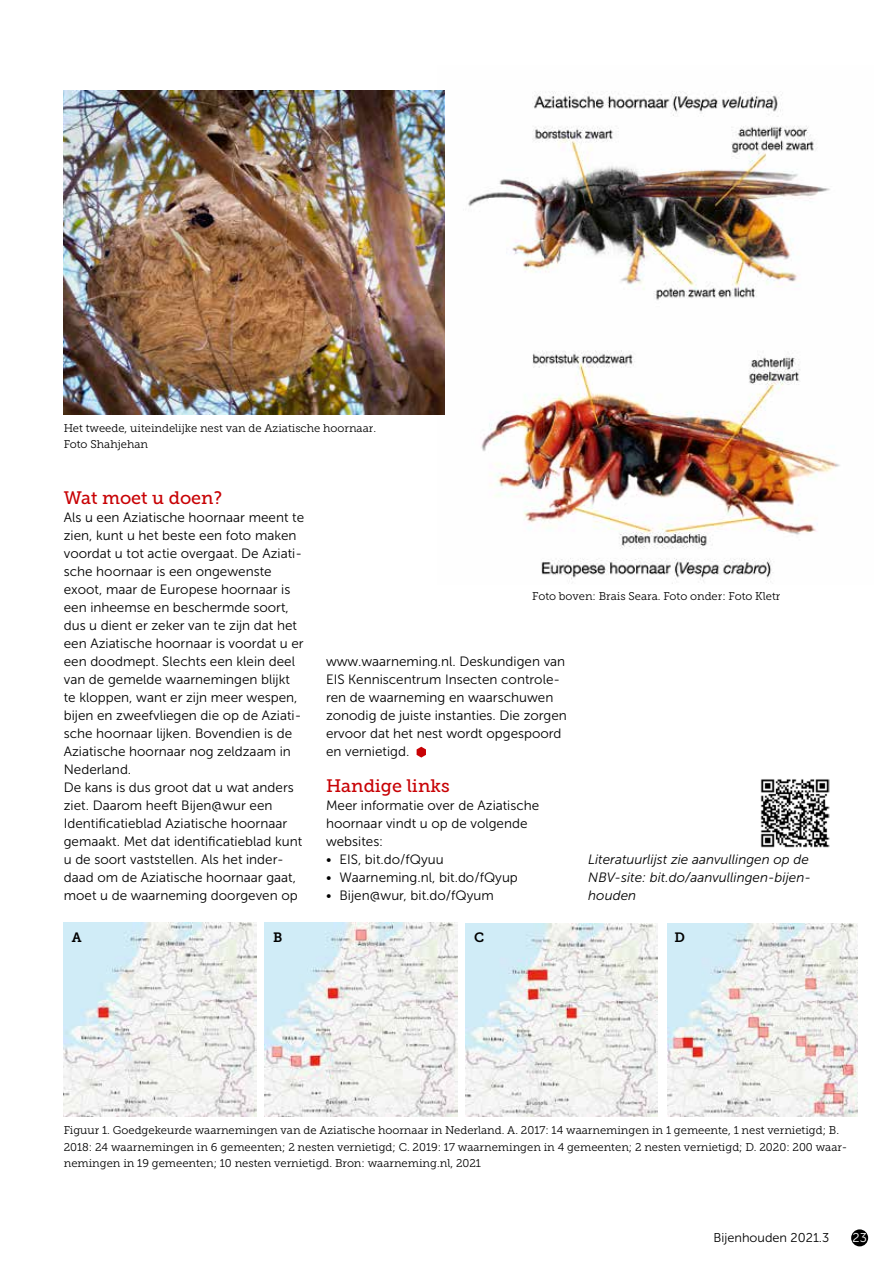
<style>
.page{position:relative;width:893px;height:1263px;background:#fff}
.page>*{position:absolute;margin:0;border:0;box-sizing:border-box;transform-origin:0 0}
.t1{font:18px "Museo Slab 500";color:#c80205}
.t2{font:13.5px/18px "Museo Sans 300";color:#000}
.t3{font:italic 13.5px/18px "Museo Sans 300";color:#000}
.t4{font:13.5px "Museo Slab 700";color:#000}
.t5{font:12.75px "Museo Sans 300";color:#000}
.t6{font:12.75px "Museo Sans 300";color:#fff}
.t7{font:11.25px/16.5px "Museo Slab 300";color:#000}
</style>
<div class="page">
<svg style="left:417px;top:747px;width:9px;height:10px"></svg>
<img style="left:437px;top:91px;width:403px;height:493px">
<img style="left:64px;top:90px;width:381px;height:324px">
<img style="left:64px;top:922px;width:192px;height:194px">
<img style="left:264px;top:923px;width:194px;height:193px">
<img style="left:466px;top:923px;width:192px;height:193px">
<img style="left:667px;top:923px;width:191px;height:193px">
<img style="left:760px;top:779px;width:69px;height:68px">
<div style="left:851px;top:1229px;width:17px;height:17px;background:#000;border-radius:50%"></div>
<p class="t7" style="left:64px;top:420px;width:314px">Het tweede, uiteindelijke nest van de Aziatische hoornaar.<br>Foto Shahjehan</p>
<h1 class="t1" style="left:64px;top:488px;width:160px">Wat moet u doen?</h1>
<p class="t2" style="left:64px;top:508px;width:242px">Als u een Aziatische hoornaar meent te zien, kunt u het beste een foto maken voordat u tot actie overgaat. De Aziati&shy;sche hoornaar is een ongewenste exoot, maar de Europese hoornaar is een inheemse en beschermde soort, dus u dient er zeker van te zijn dat het een Aziatische hoornaar is voordat u er een doodmept. Slechts een klein deel van de gemelde waarnemingen blijkt te kloppen, want er zijn meer wespen, bijen en zweefvliegen die op de Aziati&shy;sche hoornaar lijken. Bovendien is de Aziatische hoornaar nog zeldzaam in Nederland.<br>De kans is dus groot dat u wat anders ziet. Daarom heeft Bijen@wur een Identificatieblad Aziatische hoornaar gemaakt. Met dat identificatieblad kunt u de soort vaststellen. Als het inder&shy;daad om de Aziatische hoornaar gaat, moet u de waarneming doorgeven op</p>
<p class="t7" style="left:532px;top:588px;width:250px">Foto boven: Brais Seara. Foto onder: Foto Kletr</p>
<p class="t2" style="left:326px;top:652px;width:242px">www.waarneming.nl. Deskundigen van EIS Kenniscentrum Insecten controle&shy;ren de waarneming en waarschuwen zonodig de juiste instanties. Die zorgen ervoor dat het nest wordt opgespoord en vernietigd.</p>
<h1 class="t1" style="left:326px;top:776px;width:125px">Handige links</h1>
<p class="t2" style="left:326px;top:796px;width:215px">Meer informatie over de Aziatische hoornaar vindt u op de volgende websites:</p>
<p class="t2" style="left:326px;top:850px;width:119px">• EIS, bit.do/fQyuu</p>
<p class="t2" style="left:326px;top:868px;width:193px">• Waarneming.nl, bit.do/fQyup</p>
<p class="t2" style="left:326px;top:886px;width:169px">• Bijen@wur, bit.do/fQyum</p>
<p class="t3" style="left:588px;top:850px;width:224px">Literatuurlijst zie aanvullingen op de<br>NBV-site: bit.do/aanvullingen-bijen&shy;houden</p>
<p class="t4" style="left:72px;top:929px;width:11px">A</p>
<p class="t4" style="left:273px;top:929px;width:11px">B</p>
<p class="t4" style="left:474px;top:929px;width:12px">C</p>
<p class="t4" style="left:675px;top:929px;width:12px">D</p>
<p class="t7" style="left:64px;top:1122px;width:785px">Figuur 1. Goedgekeurde waarnemingen van de Aziatische hoornaar in Nederland. A. 2017: 14 waarnemingen in 1 gemeente, 1 nest vernietigd; B.<br>2018: 24 waarnemingen in 6 gemeenten; 2 nesten vernietigd; C. 2019: 17 waarnemingen in 4 gemeenten; 2 nesten vernietigd; D. 2020: 200 waar&shy;nemingen in 19 gemeenten; 10 nesten vernietigd. Bron: waarneming.nl, 2021</p>
<p class="t5" style="left:714px;top:1231px;width:117px">Bijenhouden 2021.3</p>
<p class="t6" style="left:852px;top:1231px;width:16px">23</p>
</div>
